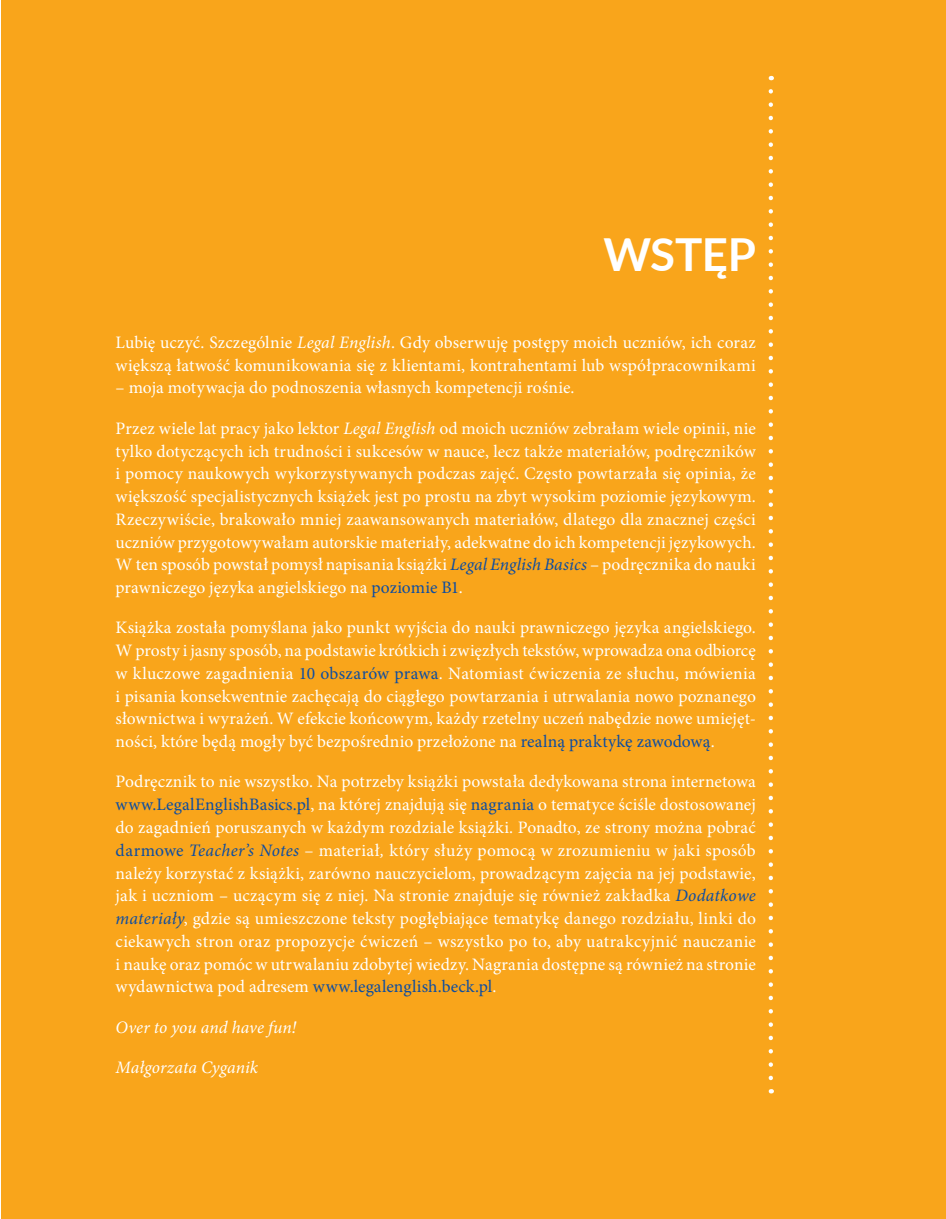
<style>
.page{position:relative;width:946px;height:1219px;background:#fff}
.page>*{position:absolute;margin:0;border:0;box-sizing:border-box;transform-origin:0 0}
.t1{font:700 45.5px "Lato";letter-spacing:-.01em;color:#fff}
.t2{font:17.5px/22.8px "Minion Pro";letter-spacing:.005em;color:#fff;text-align:justify}
.t3{font:italic 17.5px "Minion Pro";letter-spacing:.005em;color:#fff}
.s1{font-style:italic}
.s2{font-style:italic;color:#0d4da1}
.s3{color:#0d4da1}
</style>
<div class="page">
<div style="left:1px;top:0;width:944px;height:1218px;background:#f9a51b"></div>
<svg style="left:768px;top:91px;width:5px;height:1002px"></svg>
<h1 class="t1" style="left:603px;top:220px;width:154px">WSTĘP</h1>
<p class="t2" style="left:116px;top:331px;width:641px">Lubię uczyć. Szczególnie <span class="s1">Legal English</span>. Gdy obserwuję postępy moich uczniów, ich coraz większą łatwość komunikowania się z klientami, kontrahentami lub współpracownikami</p>
<p class="t2" style="left:116px;top:376px;width:460px">– moja motywacja do podnoszenia własnych kompetencji rośnie.</p>
<p class="t2" style="left:116px;top:417px;width:641px">Przez wiele lat pracy jako lektor <span class="s1">Legal English</span> od moich uczniów zebrałam wiele opinii, nie tylko dotyczących ich trudności i sukcesów w nauce, lecz także materiałów, podręczników i pomocy naukowych wykorzystywanych podczas zajęć. Często powtarzała się opinia, że większość specjalistycznych książek jest po prostu na zbyt wysokim poziomie językowym.<br>Rzeczywiście, brakowało mniej zaawansowanych materiałów, dlatego dla znacznej części uczniów przygotowywałam autorskie materiały, adekwatne do ich kompetencji językowych.<br>W ten sposób powstał pomysł napisania książki <span class="s2">Legal English Basics</span> – podręcznika do nauki prawniczego języka angielskiego na <span class="s3">poziomie B1</span>.</p>
<p class="t2" style="left:116px;top:616px;width:641px">Książka została pomyślana jako punkt wyjścia do nauki prawniczego języka angielskiego.<br>W prosty i jasny sposób, na podstawie krótkich i zwięzłych tekstów, wprowadza ona odbiorcę w kluczowe zagadnienia <span class="s3">10 obszarów prawa</span>. Natomiast ćwiczenia ze słuchu, mówienia i pisania konsekwentnie zachęcają do ciągłego powtarzania i utrwalania nowo poznanego słownictwa i wyrażeń. W efekcie końcowym, każdy rzetelny uczeń nabędzie nowe umiejęt&shy;ności, które będą mogły być bezpośrednio przełożone na <span class="s3">realną praktykę zawodową</span>.</p>
<p class="t2" style="left:116px;top:770px;width:641px">Podręcznik to nie wszystko. Na potrzeby książki powstała dedykowana strona internetowa <span class="s3">www.LegalEnglishBasics.pl</span>, na której znajdują się <span class="s3">nagrania</span> o tematyce ściśle dostosowanej do zagadnień poruszanych w każdym rozdziale książki. Ponadto, ze strony można pobrać <span class="s3">darmowe</span> <span class="s2">Teacher’s Notes</span> – materiał<span class="s1">,</span> który służy pomocą w zrozumieniu w jaki sposób należy korzystać z książki, zarówno nauczycielom, prowadzącym zajęcia na jej podstawie, jak i uczniom – uczącym się z niej. Na stronie znajduje się również zakładka <span class="s2">Dodatkowe materiały</span>, gdzie są umieszczone teksty pogłębiające tematykę danego rozdziału, linki do ciekawych stron oraz propozycje ćwiczeń – wszystko po to, aby uatrakcyjnić nauczanie i naukę oraz pomóc w utrwalaniu zdobytej wiedzy. Nagrania dostępne są również na stronie wydawnictwa pod adresem <span class="s3">www.legalenglish.beck.pl</span>.</p>
<p class="t3" style="left:116px;top:1014px;width:182px">Over to you and have fun!</p>
<p class="t3" style="left:116px;top:1055px;width:144px">Małgorzata Cyganik</p>
</div>
